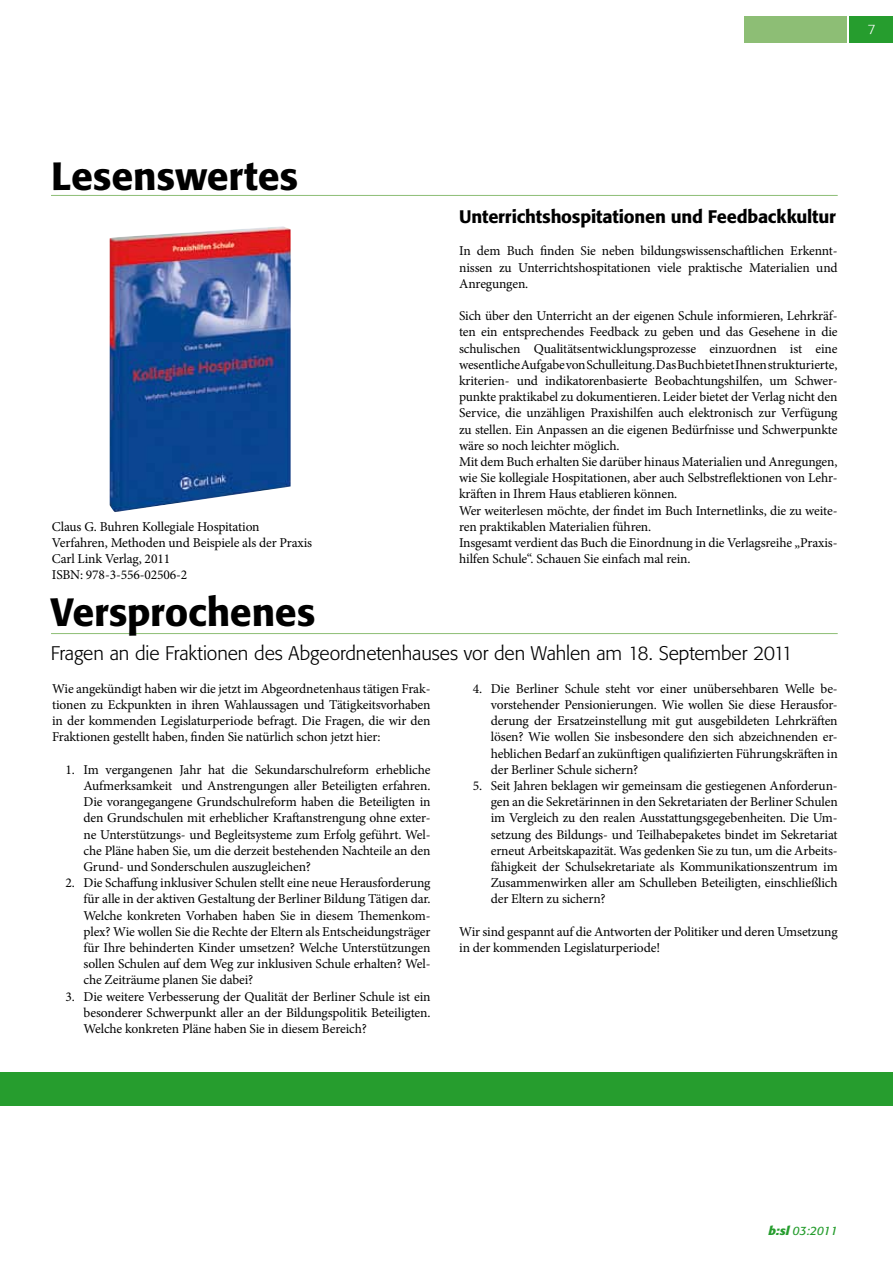
<style>
.page{position:relative;width:893px;height:1263px;background:#fff}
.page>*{position:absolute;margin:0;border:0;box-sizing:border-box;transform-origin:0 0}
.t1{font:500 39px "Formata";letter-spacing:-.005em;color:#000}
.t2{font:300 19.5px "Formata";letter-spacing:-.005em;color:#000}
.t3{font:500 18px "Formata";letter-spacing:-.01em;color:#000}
.t4{font:13.5px/16.2px "Minion Pro";letter-spacing:-.01em;color:#000;text-align:justify}
.t5{font:300 13.5px "Formata";color:#fff}
.t6{font:italic 12px "Formata";letter-spacing:-.01em;color:#269d2e}
.s1{font-weight:700}
</style>
<div class="page">
<div style="left:0;top:1072px;width:893px;height:34px;background:#269d2e"></div>
<div style="left:849px;top:16px;width:44px;height:27px;background:#269d2e"></div>
<div style="left:744px;top:16px;width:103px;height:27px;background:#8dbe75"></div>
<hr style="left:51px;top:633px;width:787px;height:1px;background:#8dbe75">
<hr style="left:51px;top:195px;width:787px;height:1px;background:#8dbe75">
<img style="left:109px;top:226px;width:182px;height:286px">
<p class="t5" style="left:868px;top:21px;width:9px">7</p>
<h1 class="t1" style="left:51px;top:152px;width:249px">Lesenswertes</h1>
<p class="t4" style="left:52px;top:518px;width:262px;text-align:left">Claus G. Buhren Kollegiale Hospitation Verfahren, Methoden und Beispiele als der Praxis Carl Link Verlag, 2011<br>ISBN: 978-3-556-02506-2</p>
<h3 class="t3" style="left:459px;top:206px;width:378px">Unterrichtshospitationen und Feedbackkultur</h3>
<p class="t4" style="left:459px;top:243px;width:380px">In dem Buch finden Sie neben bildungswissenschaftlichen Erkennt&shy;nissen zu Unterrichtshospitationen viele praktische Materialien und Anregungen.</p>
<p class="t4" style="left:459px;top:308px;width:380px;text-align:left">Sich über den Unterricht an der eigenen Schule informieren, Lehrkräf&shy;ten ein entsprechendes Feedback zu geben und das Gesehene in die schulischen Qualitätsentwicklungsprozesse einzuordnen ist eine wesentliche Aufgabe von Schulleitung. Das Buch bietet Ihnen strukturierte, kriterien- und indikatorenbasierte Beobachtungshilfen, um Schwer&shy;punkte praktikabel zu dokumentieren. Leider bietet der Verlag nicht den Service, die unzähligen Praxishilfen auch elektronisch zur Verfügung zu stellen. Ein Anpassen an die eigenen Bedürfnisse und Schwerpunkte wäre so noch leichter möglich.<br>Mit dem Buch erhalten Sie darüber hinaus Materialien und Anregungen, wie Sie kollegiale Hospitationen, aber auch Selbstreflektionen von Lehr&shy;kräften in Ihrem Haus etablieren können.<br>Wer weiterlesen möchte, der findet im Buch Internetlinks, die zu weite&shy;ren praktikablen Materialien führen.<br>Insgesamt verdient das Buch die Einordnung in die Verlagsreihe „Praxis&shy;hilfen Schule“. Schauen Sie einfach mal rein.</p>
<h1 class="t1" style="left:51px;top:588px;width:266px">Versprochenes</h1>
<h2 class="t2" style="left:51px;top:642px;width:744px">Fragen an die Fraktionen des Abgeordnetenhauses vor den Wahlen am 18. September 2011</h2>
<p class="t4" style="left:491px;top:680px;width:348px;text-indent:-18px">4. Die Berliner Schule steht vor einer unübersehbaren Welle be&shy;vorstehender Pensionierungen. Wie wollen Sie diese Herausfor&shy;derung der Ersatzeinstellung mit gut ausgebildeten Lehrkräften lösen? Wie wollen Sie insbesondere den sich abzeichnenden er&shy;heblichen Bedarf an zukünftigen qualifizierten Führungskräften in der Berliner Schule sichern?</p>
<p class="t4" style="left:491px;top:778px;width:348px;text-indent:-18px">5. Seit Jahren beklagen wir gemeinsam die gestiegenen Anforderun&shy;gen an die Sekretärinnen in den Sekretariaten der Berliner Schulen im Vergleich zu den realen Ausstattungsgegebenheiten. Die Um&shy;setzung des Bildungs- und Teilhabepaketes bindet im Sekretariat erneut Arbeitskapazität. Was gedenken Sie zu tun, um die Arbeits&shy;fähigkeit der Schulsekretariate als Kommunikationszentrum im Zusammenwirken aller am Schulleben Beteiligten, einschließlich der Eltern zu sichern?</p>
<p class="t4" style="left:459px;top:923px;width:380px">Wir sind gespannt auf die Antworten der Politiker und deren Umsetzung in der kommenden Legislaturperiode!</p>
<p class="t4" style="left:52px;top:680px;width:380px">Wie angekündigt haben wir die jetzt im Abgeordnetenhaus tätigen Frak&shy;tionen zu Eckpunkten in ihren Wahlaussagen und Tätigkeitsvorhaben in der kommenden Legislaturperiode befragt. Die Fragen, die wir den Fraktionen gestellt haben, finden Sie natürlich schon jetzt hier:</p>
<p class="t4" style="left:84px;top:761px;width:348px;text-indent:-18px">1. Im vergangenen Jahr hat die Sekundarschulreform erhebliche Aufmerksamkeit und Anstrengungen aller Beteiligten erfahren.<br>Die vorangegangene Grundschulreform haben die Beteiligten in den Grundschulen mit erheblicher Kraftanstrengung ohne exter&shy;ne Unterstützungs- und Begleitsysteme zum Erfolg geführt. Wel&shy;che Pläne haben Sie, um die derzeit bestehenden Nachteile an den Grund- und Sonderschulen auszugleichen?</p>
<p class="t4" style="left:84px;top:875px;width:348px;text-indent:-18px">2. Die Schaffung inklusiver Schulen stellt eine neue Herausforderung für alle in der aktiven Gestaltung der Berliner Bildung Tätigen dar.<br>Welche konkreten Vorhaben haben Sie in diesem Themenkom&shy;plex? Wie wollen Sie die Rechte der Eltern als Entscheidungsträger für Ihre behinderten Kinder umsetzen? Welche Unterstützungen sollen Schulen auf dem Weg zur inklusiven Schule erhalten? Wel&shy;che Zeiträume planen Sie dabei?</p>
<p class="t4" style="left:84px;top:988px;width:348px;text-indent:-18px">3. Die weitere Verbesserung der Qualität der Berliner Schule ist ein besonderer Schwerpunkt aller an der Bildungspolitik Beteiligten.<br>Welche konkreten Pläne haben Sie in diesem Bereich?</p>
<p class="t6" style="left:768px;top:1223px;width:71px"><span class="s1">b:sl</span> 03:2011</p>
</div>
